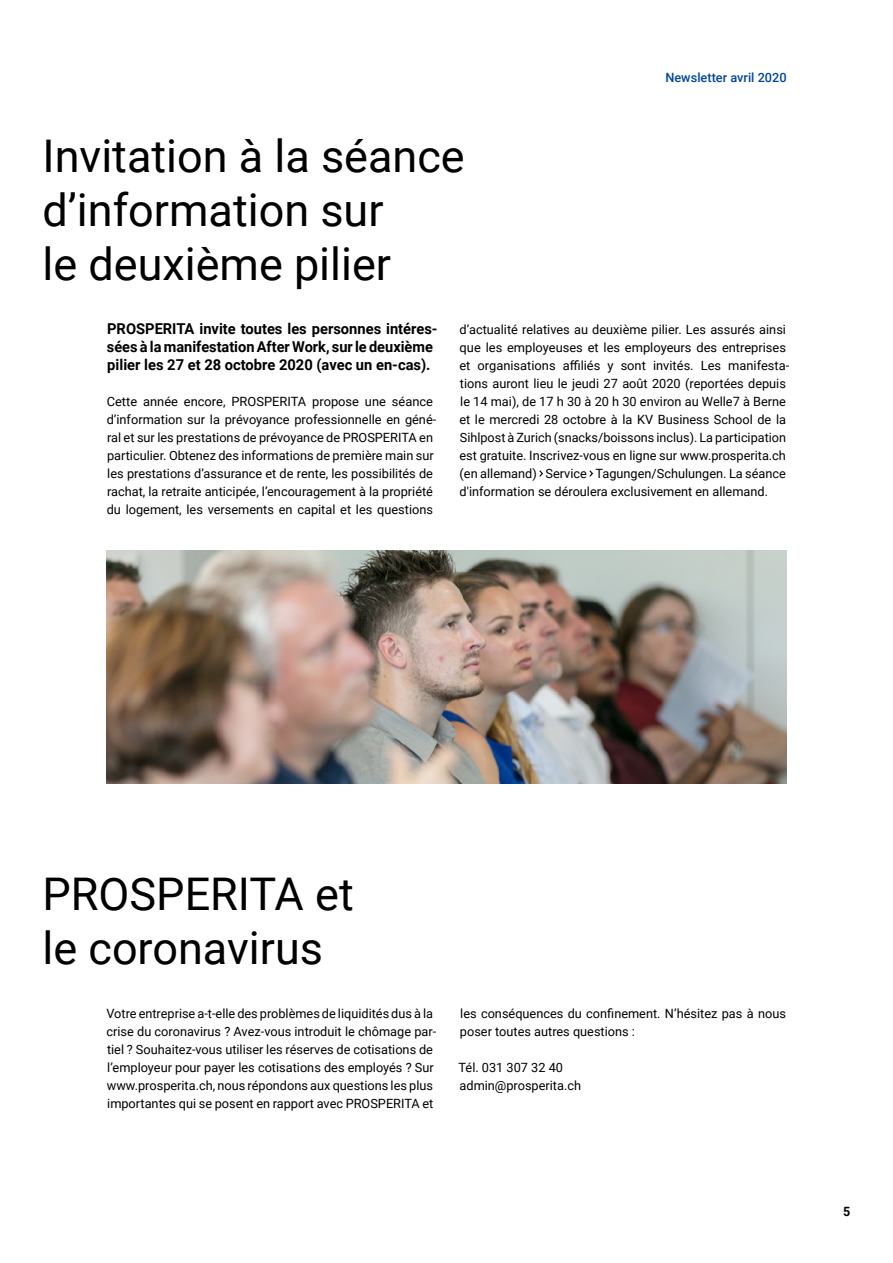
<style>
.page{position:relative;width:893px;height:1263px;background:#fff}
.page>*{position:absolute;margin:0;border:0;box-sizing:border-box;transform-origin:0 0}
.t1{font:45px/54px "Roboto";color:#000}
.t2{font:700 15px/18px "Roboto";color:#000}
.t3{font:12.75px/18px "Roboto";color:#000}
.t4{font:500 12.75px "Roboto";color:#00489a}
.t5{font:700 12.75px "Roboto";color:#000}
</style>
<div class="page">
<svg style="left:539px;top:470px;width:4px;height:7px"></svg>
<svg style="left:589px;top:470px;width:4px;height:7px"></svg>
<img style="left:106px;top:550px;width:681px;height:233px">
<h1 class="t1" style="left:43px;top:127px;width:424px">Invitation à la séance d’information sur<br>le deuxième pilier</h1>
<p class="t4" style="left:665px;top:68px;width:123px">Newsletter avril 2020</p>
<p class="t2" style="left:107px;top:319px;width:332px">PROSPERITA invite toutes les personnes intéres&shy;sées à la manifestation After Work, sur le deuxième pilier les 27 et 28 octobre 2020 (avec un en-cas).</p>
<p class="t3" style="left:107px;top:392px;width:331px">Cette année encore, PROSPERITA propose une séance d’information sur la prévoyance professionnelle en géné&shy;ral et sur les prestations de prévoyance de PROSPERITA en particulier. Obtenez des informations de première main sur les prestations d’assurance et de rente, les possibilités de rachat, la retraite anticipée, l’encouragement à la propriété du logement, les versements en capital et les questions</p>
<p class="t3" style="left:459px;top:320px;width:331px">d’actualité relatives au deuxième pilier. Les assurés ainsi que les employeuses et les employeurs des entreprises et organisations affiliés y sont invités. Les manifesta&shy;tions auront lieu le jeudi 27 août 2020 (reportées depuis le 14 mai), de 17 h 30 à 20 h 30 environ au Welle7 à Berne et le mercredi 28 octobre à la KV Business School de la Sihlpost à Zurich (snacks/boissons inclus). La participation est gratuite. Inscrivez-vous en ligne sur www.prosperita.ch (en allemand) Service Tagungen/Schulungen. La séance d'information se déroulera exclusivement en allemand.</p>
<h1 class="t1" style="left:43px;top:865px;width:313px">PROSPERITA et le coronavirus</h1>
<p class="t3" style="left:106px;top:1004px;width:331px">Votre entreprise a-t-elle des problèmes de liquidités dus à la crise du coronavirus ? Avez-vous introduit le chômage par&shy;tiel ? Souhaitez-vous utiliser les réserves de cotisations de l’employeur pour payer les cotisations des employés ? Sur www.prosperita.ch, nous répondons aux questions les plus importantes qui se posent en rapport avec PROSPERITA et</p>
<p class="t3" style="left:460px;top:1004px;width:327px">les conséquences du confinement. N’hésitez pas à nous poser toutes autres questions :</p>
<p class="t3" style="left:459px;top:1058px;width:124px">Tél. 031 307 32 40 admin@prosperita.ch</p>
<p class="t5" style="left:843px;top:1202px;width:9px">5</p>
</div>
